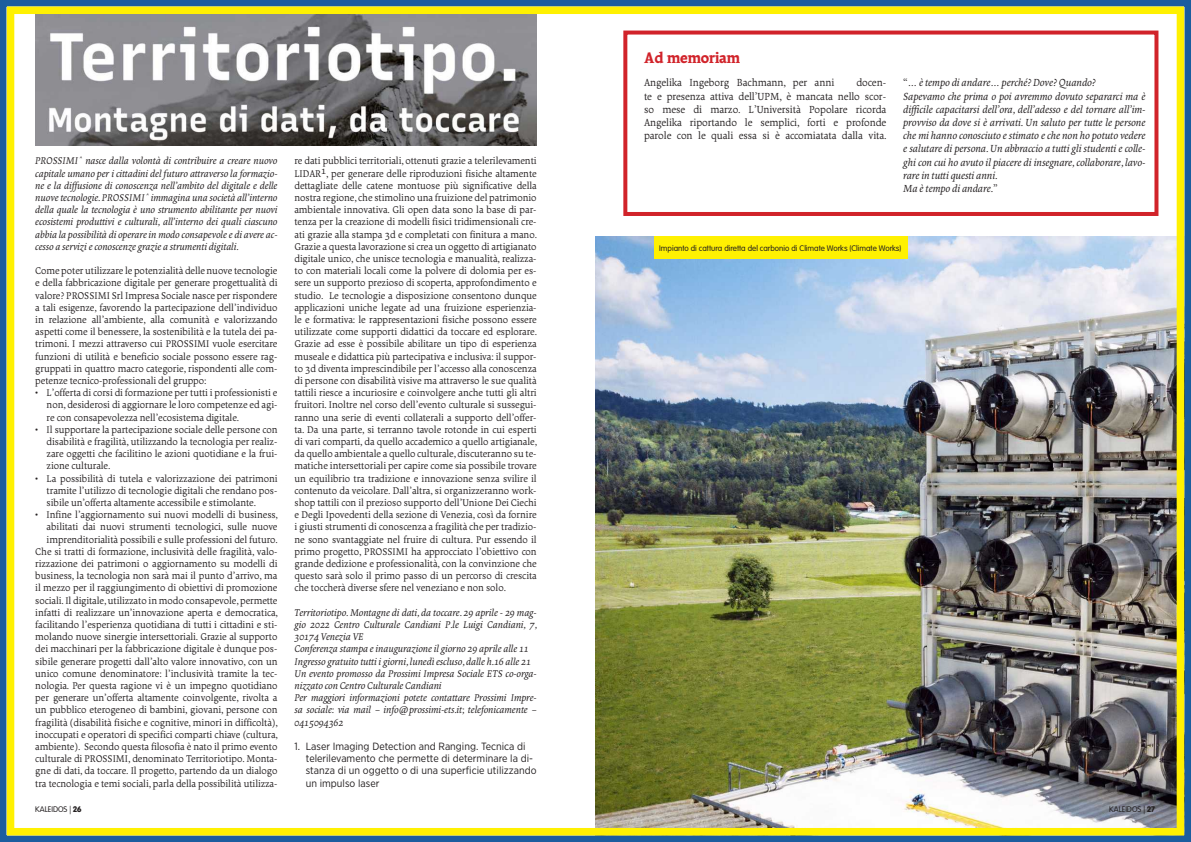
<style>
.page{position:relative;width:1191px;height:842px;background:#fff}
.page>*{position:absolute;margin:0;border:0;box-sizing:border-box;transform-origin:0 0}
.t1{font:16px "Borges Super Negra";color:#d1232a}
.t2{font:italic 11px/13.2px "Borges Blanca";color:#231f20}
.t3{font:11px/13.2px "Borges Blanca";color:#231f20;text-align:justify}
.t4{font:10.5px/12.2px "Borges Blanca";color:#231f20;text-align:justify}
.t5{font:italic 10.5px/12.2px "Borges Blanca";color:#231f20;text-align:justify}
.t6{font:10.5px/12.2px "Gotham Narrow";color:#231f20}
.t7{font:300 8px "VAG Rounded Std";color:#231f20}
.s1{font-style:normal}
.s2{font-weight:100}
.s3{font-weight:900}
</style>
<div class="page">
<img style="left:0;top:0;width:1191px;height:842px">
<div style="left:7px;top:7px;width:1177px;height:828px;border:8px solid #fff101"></div>
<p class="t5" style="left:35px;top:155px;width:244px">PROSSIMI^ nasce dalla volontà di contribuire a creare nuovo capitale umano per i cittadini del futuro attraverso la formazio&shy;ne e la diffusione di conoscenza nell’ambito del digitale e delle nuove tecnologie. PROSSIMI^ immagina una società all’interno della quale la tecnologia è uno strumento abilitante per nuovi ecosistemi produttivi e culturali, all’interno dei quali ciascuno abbia la possibilità di operare in modo consapevole e di avere ac&shy;cesso a servizi e conoscenze grazie a strumenti digitali.</p>
<p class="t4" style="left:35px;top:265px;width:244px">Come poter utilizzare le potenzialità delle nuove tecnologie e della fabbricazione digitale per generare progettualità di valore? PROSSIMI Srl Impresa Sociale nasce per rispondere a tali esigenze, favorendo la partecipazione dell’individuo in relazione all’ambiente, alla comunità e valorizzando aspetti come il benessere, la sostenibilità e la tutela dei pa&shy;trimoni. I mezzi attraverso cui PROSSIMI vuole esercitare funzioni di utilità e beneficio sociale possono essere rag&shy;gruppati in quattro macro categorie, rispondenti alle com&shy;petenze tecnico-professionali del gruppo:</p>
<p class="t4" style="left:47px;top:387px;width:232px;text-indent:-11px">• L’offerta di corsi di formazione per tutti i professionisti e non, desiderosi di aggiornare le loro competenze ed agi&shy;re con consapevolezza nell’ecosistema digitale.</p>
<p class="t4" style="left:47px;top:423px;width:232px;text-indent:-11px">• Il supportare la partecipazione sociale delle persone con disabilità e fragilità, utilizzando la tecnologia per realiz&shy;zare oggetti che facilitino le azioni quotidiane e la frui&shy;zione culturale.</p>
<p class="t4" style="left:47px;top:472px;width:232px;text-indent:-11px">• La possibilità di tutela e valorizzazione dei patrimoni tramite l’utilizzo di tecnologie digitali che rendano pos&shy;sibile un’offerta altamente accessibile e stimolante.</p>
<p class="t4" style="left:35px;top:509px;width:244px;text-align:right">• Infine l’aggiornamento sui nuovi modelli di business, abilitati dai nuovi strumenti tecnologici, sulle nuove imprenditorialità possibili e sulle professioni del futuro.<br>Che si tratti di formazione, inclusività delle fragilità, valo&shy;rizzazione dei patrimoni o aggiornamento su modelli di business, la tecnologia non sarà mai il punto d’arrivo, ma il mezzo per il raggiungimento di obiettivi di promozione sociali. Il digitale, utilizzato in modo consapevole, permette infatti di realizzare un’innovazione aperta e democratica, facilitando l’esperienza quotidiana di tutti i cittadini e sti&shy;molando nuove sinergie intersettoriali. Grazie al supporto dei macchinari per la fabbricazione digitale è dunque pos&shy;sibile generare progetti dall’alto valore innovativo, con un unico comune denominatore: l’inclusività tramite la tec&shy;nologia. Per questa ragione vi è un impegno quotidiano per generare un’offerta altamente coinvolgente, rivolta a un pubblico eterogeneo di bambini, giovani, persone con fragilità (disabilità fisiche e cognitive, minori in difficoltà), inoccupati e operatori di specifici comparti chiave (cultura, ambiente). Secondo questa filosofia è nato il primo evento culturale di PROSSIMI, denominato Territoriotipo. Monta&shy;gne di dati, da toccare. Il progetto, partendo da un dialogo tra tecnologia e temi sociali, parla della possibilità utilizza-</p>
<p class="t4" style="left:294px;top:155px;width:244px">re dati pubblici territoriali, ottenuti grazie a telerilevamenti LIDAR1, per generare delle riproduzioni fisiche altamente dettagliate delle catene montuose più significative della nostra regione, che stimolino una fruizione del patrimonio ambientale innovativa. Gli open data sono la base di par&shy;tenza per la creazione di modelli fisici tridimensionali cre&shy;ati grazie alla stampa 3d e completati con finitura a mano.<br>Grazie a questa lavorazione si crea un oggetto di artigianato digitale unico, che unisce tecnologia e manualità, realizza&shy;to con materiali locali come la polvere di dolomia per es&shy;sere un supporto prezioso di scoperta, approfondimento e studio. Le tecnologie a disposizione consentono dunque applicazioni uniche legate ad una fruizione esperienzia&shy;le e formativa: le rappresentazioni fisiche possono essere utilizzate come supporti didattici da toccare ed esplorare.<br>Grazie ad esse è possibile abilitare un tipo di esperienza museale e didattica più partecipativa e inclusiva: il suppor&shy;to 3d diventa imprescindibile per l’accesso alla conoscenza di persone con disabilità visive ma attraverso le sue qualità tattili riesce a incuriosire e coinvolgere anche tutti gli altri fruitori. Inoltre nel corso dell’evento culturale si sussegui&shy;ranno una serie di eventi collaterali a supporto dell’offer&shy;ta. Da una parte, si terranno tavole rotonde in cui esperti di vari comparti, da quello accademico a quello artigianale, da quello ambientale a quello culturale, discuteranno su te&shy;matiche intersettoriali per capire come sia possibile trovare un equilibrio tra tradizione e innovazione senza svilire il contenuto da veicolare. Dall’altra, si organizzeranno work&shy;shop tattili con il prezioso supporto dell’Unione Dei Ciechi e Degli Ipovedenti della sezione di Venezia, così da fornire i giusti strumenti di conoscenza a fragilità che per tradizio&shy;ne sono svantaggiate nel fruire di cultura. Pur essendo il primo progetto, PROSSIMI ha approcciato l’obiettivo con grande dedizione e professionalità, con la convinzione che questo sarà solo il primo passo di un percorso di crescita che toccherà diverse sfere nel veneziano e non solo.</p>
<p class="t5" style="left:294px;top:606px;width:244px;text-align:left">Territoriotipo. Montagne di dati, da toccare. 29 aprile - 29 mag&shy;gio 2022 Centro Culturale Candiani P.le Luigi Candiani, 7, 30174 Venezia VE<br>Conferenza stampa e inaugurazione il giorno 29 aprile alle 11<br>Ingresso gratuito tutti i giorni, lunedì escluso, dalle h.16 alle 21<br>Un evento promosso da Prossimi Impresa Sociale ETS co-orga&shy;nizzato con Centro Culturale Candiani<br>Per maggiori informazioni potete contattare Prossimi Impre&shy;sa sociale: via mail – info@prossimi-ets.it; telefonicamente – 0415094362</p>
<p class="t6" style="left:306px;top:740px;width:232px;text-indent:-11px">1. Laser Imaging Detection and Ranging. Tecnica di telerilevamento che permette di determinare la di&shy;stanza di un oggetto o di una superficie utilizzando un impulso laser</p>
<h1 class="t1" style="left:644px;top:48px;width:97px">Ad memoriam</h1>
<p class="t3" style="left:644px;top:76px;width:244px;text-indent:212px">docen&shy;te e presenza attiva dell’UPM, è mancata nello scor&shy;so mese di marzo. L’Università Popolare ricorda Angelika riportando le semplici, forti e profonde parole con le quali essa si è accomiatata dalla vita.</p>
<p class="t2" style="left:903px;top:76px;width:244px"><span class="s1">“</span>… è tempo di andare… perché? Dove? Quando?<br>Sapevamo che prima o poi avremmo dovuto separarci ma è difficile capacitarsi dell’ora, dell’adesso e del tornare all’im&shy;provviso da dove si è arrivati. Un saluto per tutte le persone che mi hanno conosciuto e stimato e che non ho potuto vedere e salutare di persona. Un abbraccio a tutti gli studenti e colle&shy;ghi con cui ho avuto il piacere di insegnare, collaborare, lavo&shy;rare in tutti questi anni.<br>Ma è tempo di andare.<span class="s1">”</span></p>
<p class="t3" style="left:644px;top:76px;width:192px">Angelika Ingeborg Bachmann, per anni</p>
<p class="t7" style="left:659px;top:243px;width:244px">Impianto di cattura diretta del carbonio di Climate Works (Climate Works)</p>
<p class="t7" style="left:35px;top:805px;width:48px">KALEIDOS <span class="s2">|</span> <span class="s3">26</span></p>
<p class="t7" style="left:1109px;top:805px;width:47px">KALEIDOS <span class="s2">|</span> <span class="s3">27</span></p>
</div>
